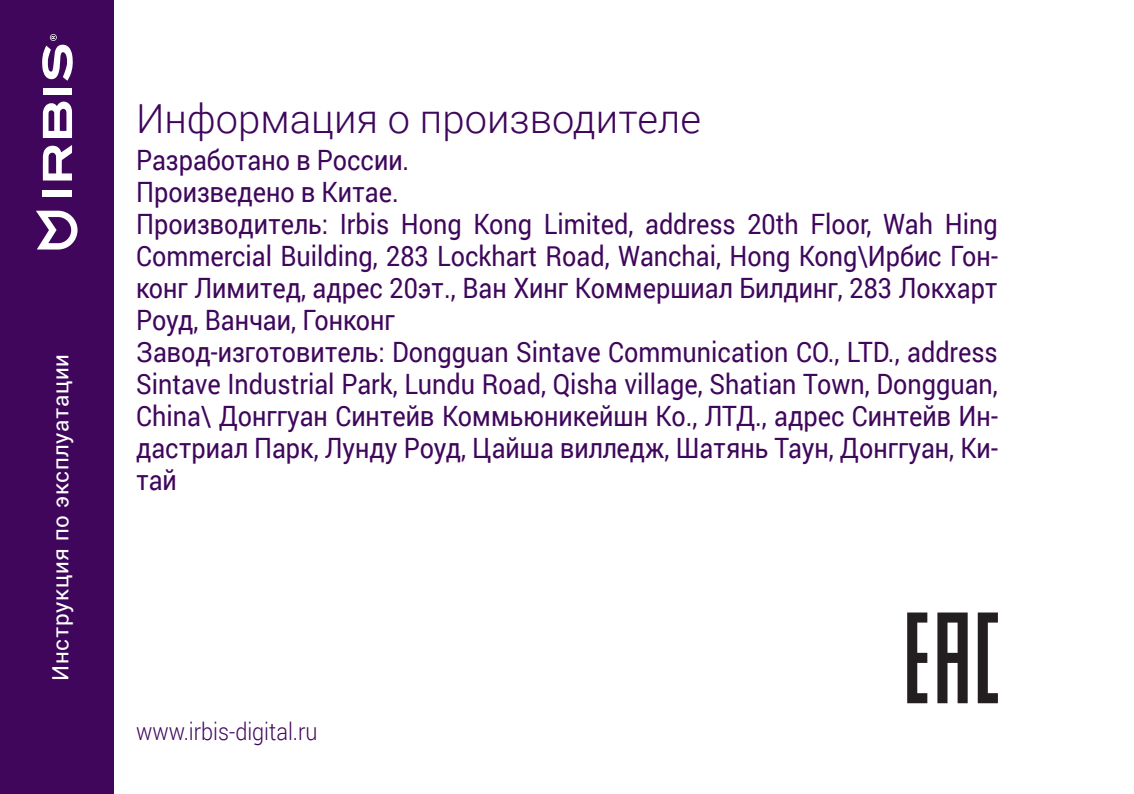
<style>
.page{position:relative;width:1134px;height:794px;background:#fff}
.page>*{position:absolute;margin:0;border:0;box-sizing:border-box;transform-origin:0 0}
.t1{font:300 40px "Roboto";color:#3f065c}
.t2{font:28px/32px "Roboto";color:#3f065c;scale:.9 1}
.t3{font:300 24px "Roboto";color:#3f065c;scale:.9 1}
.t4{font:22.4px "Roboto";letter-spacing:.03em;color:#fff}
</style>
<div class="page">
<div style="left:0;top:0;width:113px;height:794px;background:#3f065c"></div>
<svg style="left:36px;top:211px;width:42px;height:38px"></svg>
<svg style="left:43px;top:101px;width:29px;height:37px"></svg>
<svg style="left:43px;top:145px;width:29px;height:35px"></svg>
<div style="left:43px;top:190px;width:29px;height:7px;background:#fff"></div>
<div style="left:43px;top:88px;width:29px;height:7px;background:#fff"></div>
<div style="left:50px;top:34px;width:7px;height:7px;background:#c2b0cb;border-radius:50%"></div>
<svg style="left:42px;top:35px;width:31px;height:46px"></svg>
<svg style="left:907px;top:612px;width:20px;height:91px"></svg>
<svg style="left:978px;top:612px;width:20px;height:91px"></svg>
<svg style="left:937px;top:612px;width:31px;height:91px"></svg>
<p class="t4" style="left:45px;top:680px;width:328px;rotate:-90deg">Инструкция по эксплуатации</p>
<h1 class="t1" style="left:136px;top:91px;width:566px">Информация о производителе</h1>
<p class="t2" style="left:136px;top:143px;width:959px">Разработано в России.<br>Произведено в Китае.<br>Производитель: Irbis Hong Kong Limited, address 20th Floor, Wah Hing Commercial Building, 283 Lockhart Road, Wanchai, Hong Kong\Ирбис Гон&shy;конг Лимитед, адрес 20эт., Ван Хинг Коммершиал Билдинг, 283 Локхарт Роуд, Ванчаи, Гонконг<br>Завод-изготовитель: Dongguan Sintave Communication CO., LTD., address Sintave Industrial Park, Lundu Road, Qisha village, Shatian Town, Dongguan, China\ Донггуан Синтейв Коммьюникейшн Ко., ЛТД., адрес Синтейв Ин&shy;дастриал Парк, Лунду Роуд, Цайша вилледж, Шатянь Таун, Донггуан, Ки&shy;тай</p>
<p class="t3" style="left:136px;top:714px;width:203px">www.irbis-digital.ru</p>
</div>
